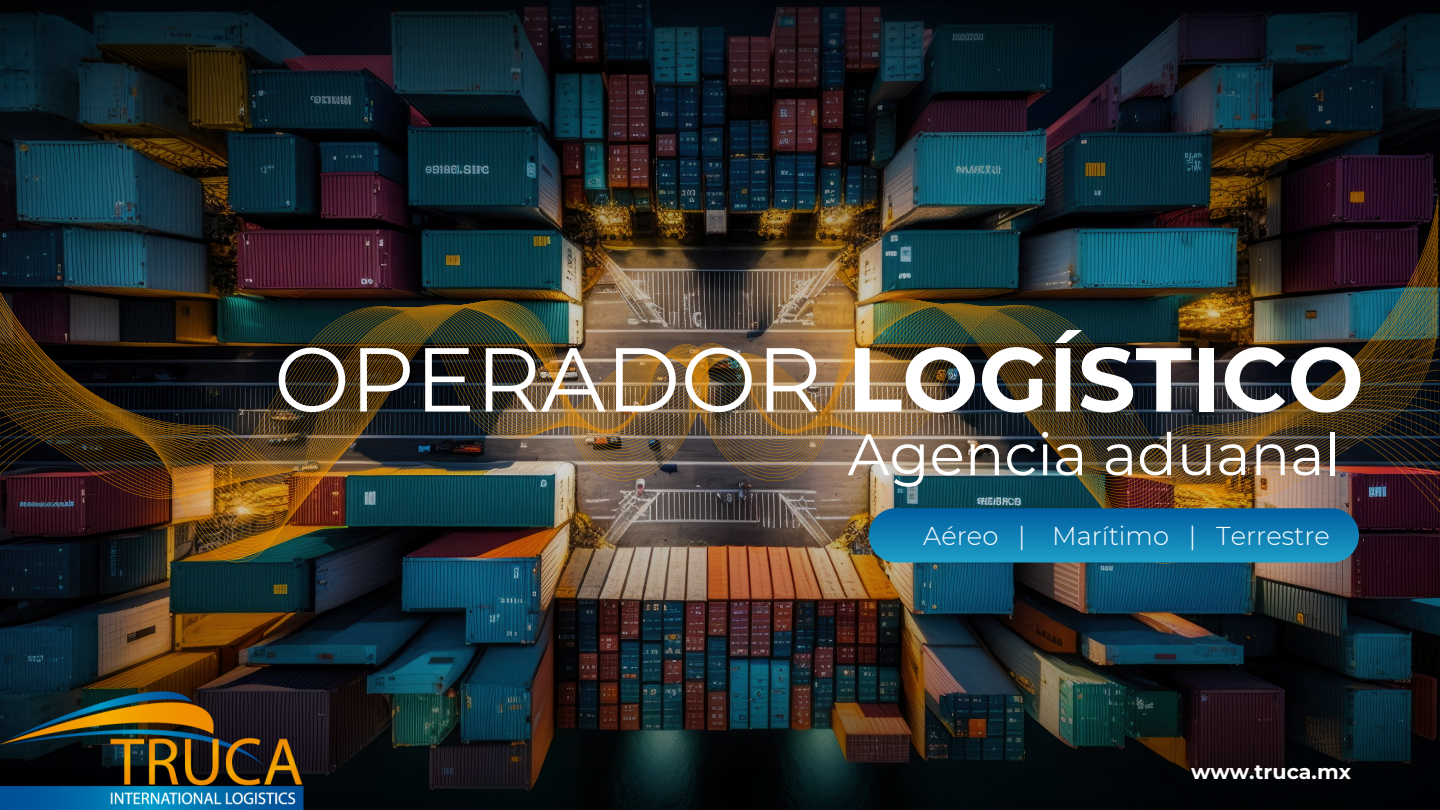
<style>
.page{position:relative;width:1440px;height:810px;background:#fff}
.page>*{position:absolute;margin:0;border:0;box-sizing:border-box;transform-origin:0 0}
.t1{font:700 90.5px "Montserrat";color:#fff}
.t2{font:58.4px "Montserrat";color:#fff}
.t3{font:300 25.8px "Montserrat";color:#fff}
.t4{font:700 20.7px "Montserrat";color:#fff}
.s1{font-weight:400}
</style>
<div class="page">
<img style="left:0;top:562px;width:1440px;height:248px">
<img style="left:0;top:688px;width:307px;height:122px">
<img style="left:0;top:0;width:1440px;height:303px">
<img style="left:0;top:198px;width:688px;height:10px">
<img style="left:0;top:208px;width:688px;height:11px">
<img style="left:0;top:219px;width:688px;height:11px">
<svg style="left:0;top:230px;width:688px;height:11px;background:#1f2125"></svg>
<img style="left:0;top:241px;width:688px;height:11px">
<img style="left:0;top:252px;width:688px;height:10px">
<img style="left:0;top:262px;width:688px;height:11px">
<img style="left:0;top:273px;width:688px;height:11px">
<img style="left:0;top:284px;width:688px;height:11px">
<svg style="left:0;top:295px;width:688px;height:5px;background:#302317"></svg>
<img style="left:0;top:304px;width:688px;height:258px">
<img style="left:688px;top:195px;width:751px;height:11px">
<img style="left:688px;top:206px;width:751px;height:93px">
<svg style="left:689px;top:217px;width:750px;height:11px;background:#221811"></svg>
<svg style="left:689px;top:228px;width:750px;height:11px;background:#1b2a2c"></svg>
<svg style="left:689px;top:239px;width:750px;height:11px;background:#213639"></svg>
<svg style="left:689px;top:250px;width:750px;height:11px;background:#2a3d40"></svg>
<img style="left:689px;top:261px;width:750px;height:11px">
<img style="left:689px;top:272px;width:750px;height:10px">
<img style="left:689px;top:282px;width:750px;height:11px">
<img style="left:689px;top:293px;width:750px;height:6px">
<img style="left:688px;top:303px;width:752px;height:261px">
<div style="left:869px;top:508px;width:490px;height:54px;background:linear-gradient(to bottom,#005e9f,#1d9ec6);border-radius:27px"></div>
<p class="t1" style="left:274px;top:324px;width:1091px"><span class="s1">OPERADOR</span> LOGÍSTICO</p>
<h2 class="t2" style="left:848px;top:419px;width:494px">Agencia aduanal</h2>
<p class="t3" style="left:923px;top:520px;width:408px">Aéreo | Marítimo | Terrestre</p>
<h3 class="t4" style="left:1191px;top:758px;width:162px">www.truca.mx</h3>
</div>
